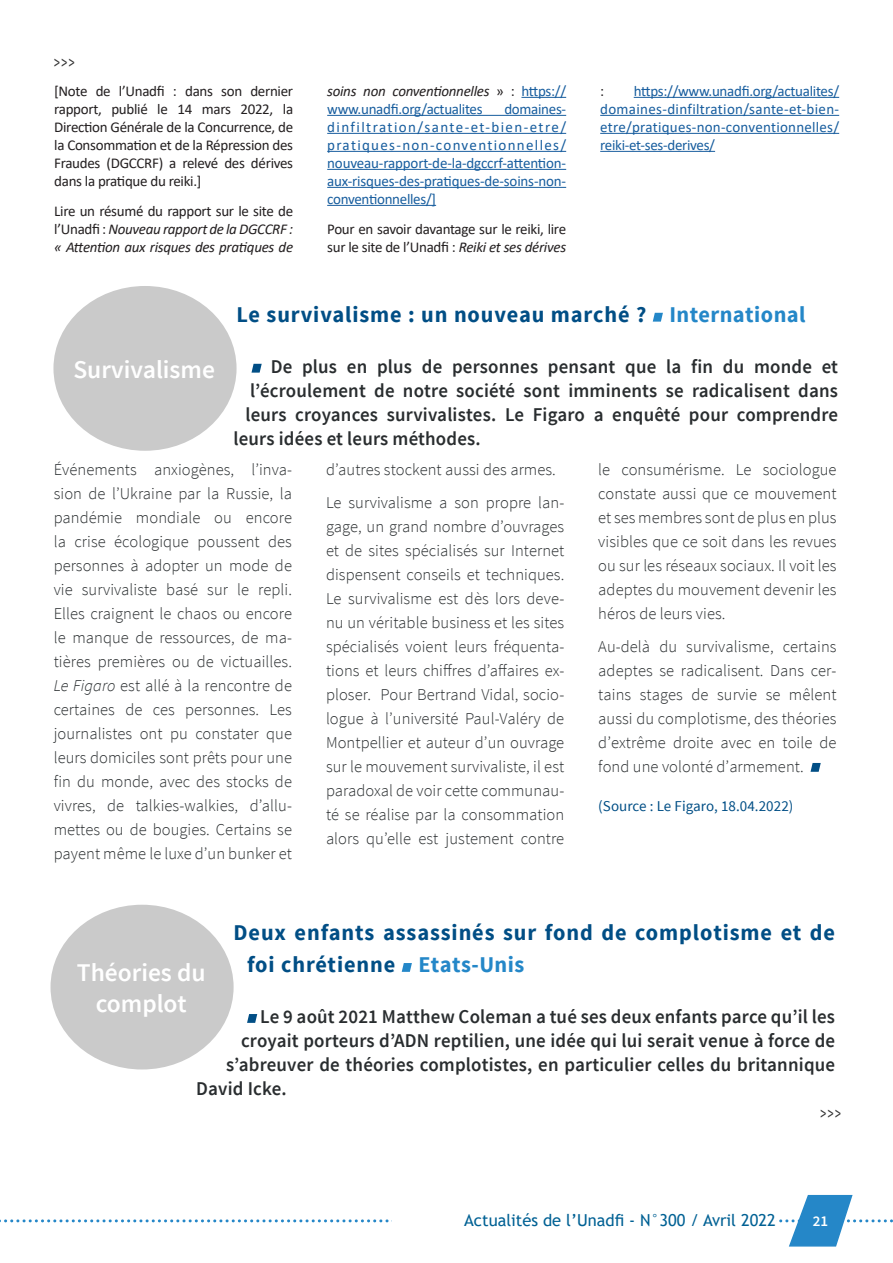
<style>
.page{position:relative;width:893px;height:1263px;background:#fff}
.page>*{position:absolute;margin:0;border:0;box-sizing:border-box;transform-origin:0 0}
.t1{font:600 25.5px/30.6px "Source Sans Pro";color:#fff;text-align:center}
.t2{font:700 22.5px/31.5px "Source Sans Pro";letter-spacing:.04em;color:#014e85}
.t3{font:600 19.5px "Source Sans Pro";letter-spacing:.01em;color:#292d2f}
.t4{font:19.5px "Source Sans Pro";color:#333;scale:.6 1}
.t5{font:300 16.5px/24px "Source Sans Pro";letter-spacing:.005em;color:#292d2f;text-align:justify}
.t6{font:16.5px "Trebuchet MS";color:#016194}
.t7{font:15px/18px "Calibri";letter-spacing:-.01em;color:#175d9e;text-align:justify}
.t8{font:15px/18px "Calibri";letter-spacing:-.02em;color:#231f20;text-align:justify}
.t9{font:italic 15px/18px "Calibri";letter-spacing:-.02em;color:#231f20;text-align:justify}
.t10{font:15px "Source Sans Pro";letter-spacing:.005em;color:#014e85}
.t11{font:600 15px "Source Sans Pro";color:#fff}
.s1{font-style:normal}
.s2{font-style:italic;color:#231f20}
.s3{color:#231f20}
.s4{font-style:italic}
.s5{color:#2487c8}
</style>
<div class="page">
<svg style="left:0;top:1194px;width:893px;height:53px"></svg>
<div style="left:393px;top:1202px;width:383px;height:36px;background:#fff"></div>
<hr style="left:521px;top:97px;width:45px;height:1px;background:#175d9e">
<hr style="left:327px;top:115px;width:239px;height:1px;background:#175d9e">
<hr style="left:327px;top:133px;width:239px;height:1px;background:#175d9e">
<hr style="left:327px;top:151px;width:239px;height:1px;background:#175d9e">
<hr style="left:327px;top:169px;width:239px;height:1px;background:#175d9e">
<hr style="left:327px;top:187px;width:239px;height:1px;background:#175d9e">
<hr style="left:327px;top:205px;width:109px;height:1px;background:#175d9e">
<hr style="left:634px;top:97px;width:205px;height:1px;background:#175d9e">
<hr style="left:600px;top:115px;width:239px;height:1px;background:#175d9e">
<hr style="left:600px;top:133px;width:239px;height:1px;background:#175d9e">
<hr style="left:600px;top:151px;width:115px;height:1px;background:#175d9e">
<svg style="left:653px;top:313px;width:10px;height:9px"></svg>
<svg style="left:251px;top:364px;width:11px;height:9px"></svg>
<div style="left:53px;top:286px;width:184px;height:165px;background:#cacaca;border-radius:50%"></div>
<svg style="left:810px;top:763px;width:11px;height:9px"></svg>
<svg style="left:402px;top:963px;width:10px;height:9px"></svg>
<svg style="left:247px;top:1014px;width:10px;height:9px"></svg>
<div style="left:51px;top:905px;width:183px;height:164px;background:#cacaca;border-radius:50%"></div>
<p class="t4" style="left:54px;top:50px;width:36px">&gt;&gt;&gt;</p>
<p class="t8" style="left:54px;top:81px;width:240px">[Note de l’Unadfi : dans son dernier rapport, publié le 14 mars 2022, la Direction Générale de la Concurrence, de la Consommation et de la Répression des Fraudes (DGCCRF) a relevé des dérives dans la pratique du reiki.]</p>
<p class="t9" style="left:54px;top:202px;width:240px"><span class="s1">Lire un résumé du rapport sur le site de l’Unadfi :</span> Nouveau rapport de la DGCCRF : « Attention aux risques des pratiques de</p>
<p class="t7" style="left:327px;top:81px;width:240px"><span class="s2">soins non conventionnelles</span> <span class="s3">» :</span> https:// www.unadfi.org/actualites</p>
<p class="t7" style="left:327px;top:99px;width:241px;text-indent:177px">domaines&shy;dinfiltration/sante-et-bien-etre/ pratiques-non-conventionnelles/ nouveau-rapport-de-la-dgccrf-attention&shy;aux-risques-des-pratiques-de-soins-non&shy;conventionnelles/]</p>
<p class="t8" style="left:327px;top:220px;width:240px">Pour en savoir davantage sur le reiki, lire sur le site de l’Unadfi : <span class="s4">Reiki et ses dérives</span></p>
<p class="t7" style="left:600px;top:81px;width:240px;text-indent:34px">https://www.unadfi.org/actualites/ domaines-dinfiltration/sante-et-bien&shy;etre/pratiques-non-conventionnelles/ reiki-et-ses-derives/</p>
<p class="t8" style="left:600px;top:81px;width:6px">:</p>
<p class="t1" style="left:73px;top:355px;width:143px">Survivalisme</p>
<p class="t2" style="left:236px;top:299px;width:571px">Le survivalisme : un nouveau marché ? <span class="s5">International</span></p>
<p class="t3" style="left:271px;top:354px;width:569px">De plus en plus de personnes pensant que la fin du monde et</p>
<p class="t3" style="left:250px;top:378px;width:589px">l’écroulement de notre société sont imminents se radicalisent dans</p>
<p class="t3" style="left:245px;top:402px;width:594px">leurs croyances survivalistes. Le Figaro a enquêté pour comprendre</p>
<p class="t3" style="left:233px;top:426px;width:249px">leurs idées et leurs méthodes.</p>
<p class="t5" style="left:54px;top:458px;width:240px">Événements anxiogènes, l’inva&shy;sion de l’Ukraine par la Russie, la pandémie mondiale ou encore la crise écologique poussent des personnes à adopter un mode de vie survivaliste basé sur le repli.<br>Elles craignent le chaos ou encore le manque de ressources, de ma&shy;tières premières ou de victuailles.<br><span class="s4">Le Figaro</span> est allé à la rencontre de certaines de ces personnes. Les journalistes ont pu constater que leurs domiciles sont prêts pour une fin du monde, avec des stocks de vivres, de talkies-walkies, d’allu&shy;mettes ou de bougies. Certains se payent même le luxe d’un bunker et</p>
<p class="t5" style="left:326px;top:458px;width:231px">d’autres stockent aussi des armes.</p>
<p class="t5" style="left:326px;top:490px;width:240px">Le survivalisme a son propre lan&shy;gage, un grand nombre d’ouvrages et de sites spécialisés sur Internet dispensent conseils et techniques.<br>Le survivalisme est dès lors deve&shy;nu un véritable business et les sites spécialisés voient leurs fréquenta&shy;tions et leurs chiffres d’affaires ex&shy;ploser. Pour Bertrand Vidal, socio&shy;logue à l’université Paul-Valéry de Montpellier et auteur d’un ouvrage sur le mouvement survivaliste, il est paradoxal de voir cette communau&shy;té se réalise par la consommation alors qu’elle est justement contre</p>
<p class="t5" style="left:598px;top:458px;width:240px">le consumérisme. Le sociologue constate aussi que ce mouvement et ses membres sont de plus en plus visibles que ce soit dans les revues ou sur les réseaux sociaux. Il voit les adeptes du mouvement devenir les héros de leurs vies.</p>
<p class="t5" style="left:598px;top:634px;width:240px">Au-delà du survivalisme, certains adeptes se radicalisent. Dans cer&shy;tains stages de survie se mêlent aussi du complotisme, des théories d’extrême droite avec en toile de fond une volonté d’armement.</p>
<p class="t10" style="left:598px;top:797px;width:197px">(Source : Le Figaro, 18.04.2022)</p>
<p class="t2" style="left:247px;top:918px;width:589px;text-indent:-14px">Deux enfants assassinés sur fond de complotisme et de foi chrétienne <span class="s5">Etats-Unis</span></p>
<p class="t3" style="left:260px;top:1004px;width:576px">Le 9 août 2021 Matthew Coleman a tué ses deux enfants parce qu’il les</p>
<p class="t3" style="left:241px;top:1028px;width:596px">croyait porteurs d’ADN reptilien, une idée qui lui serait venue à force de</p>
<p class="t3" style="left:226px;top:1052px;width:611px">s’abreuver de théories complotistes, en particulier celles du britannique</p>
<p class="t3" style="left:196px;top:1076px;width:92px">David Icke.</p>
<p class="t1" style="left:77px;top:958px;width:130px">Théories du complot</p>
<p class="t4" style="left:821px;top:1102px;width:36px">&gt;&gt;&gt;</p>
<p class="t6" style="left:464px;top:1210px;width:313px">Actualités de l’Unadfi - N°300 / Avril 2022</p>
<p class="t11" style="left:813px;top:1212px;width:17px">21</p>
</div>
